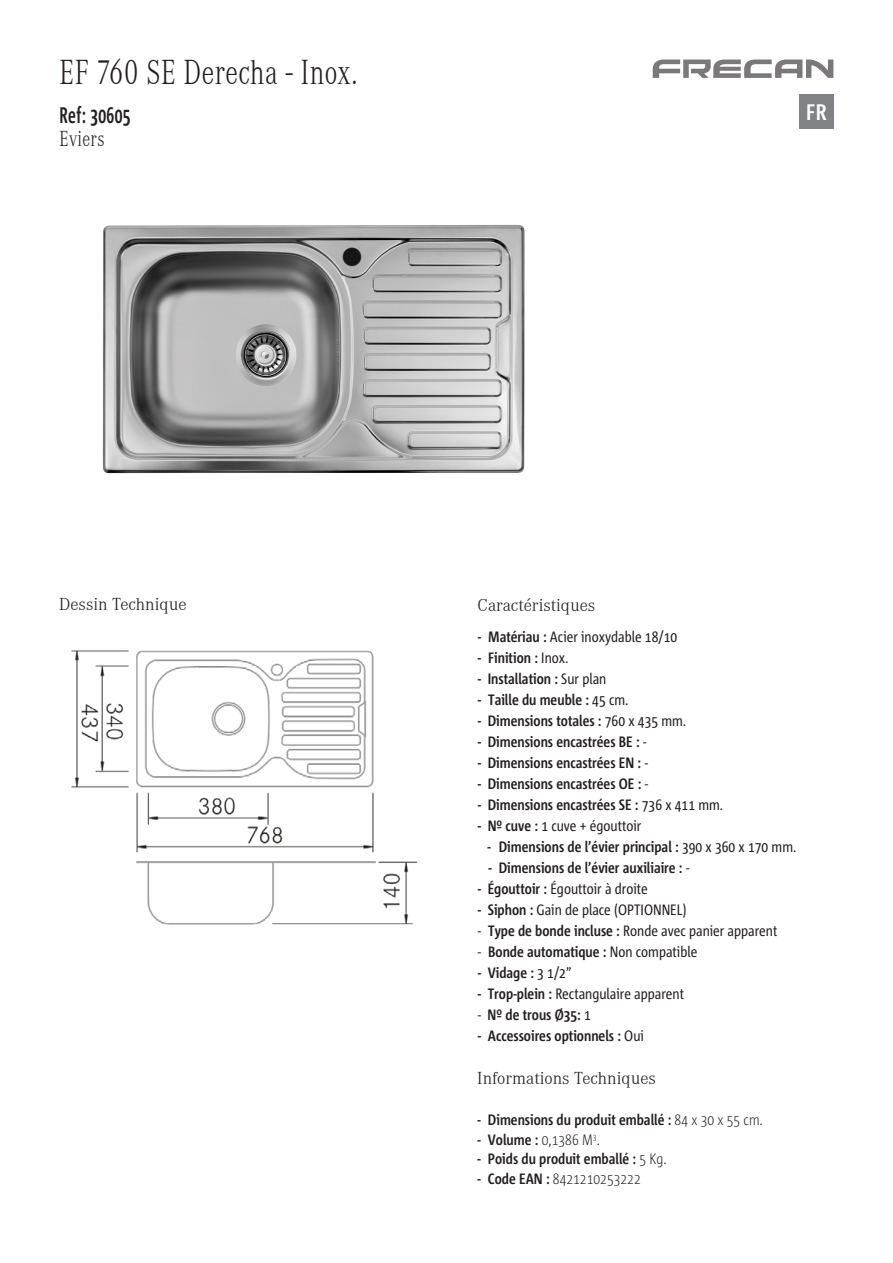
<style>
.page{position:relative;width:893px;height:1263px;background:#fff}
.page>*{position:absolute;margin:0;border:0;box-sizing:border-box;transform-origin:0 0}
.t1{font:300 36px "Corporate A";letter-spacing:.02em;color:#231f20;scale:.77 1}
.t2{font:700 22.5px "Corpid Cd";letter-spacing:.02em;color:#231f20;scale:.77 1}
.t3{font:300 22.5px "Corporate A";letter-spacing:.02em;color:#231f20;scale:.77 1}
.t4{font:700 22.5px "Corpid Cd";color:#fff}
.t5{font:300 18px "Corporate A";color:#231f20}
.t6{font:700 15px "Corpid Cd";color:#231f20}
.t7{font:15px "Corpid Cd";color:#231f20}
.t8{font:300 15px "Corpid Cd";color:#231f20}
.s1{font-weight:700}
.s2{font-weight:400}
.s3{font-weight:300}
</style>
<div class="page">
<div style="left:799px;top:94px;width:34px;height:34px;background:#808285"></div>
<svg style="left:653px;top:60px;width:180px;height:18px"></svg>
<img style="left:102px;top:224px;width:423px;height:250px">
<img style="left:71px;top:650px;width:347px;height:275px">
<h1 class="t1" style="left:60px;top:52px;width:389px">EF 760 SE Derecha - Inox.</h1>
<h2 class="t2" style="left:60px;top:103px;width:94px">Ref: 30605</h2>
<h2 class="t3" style="left:60px;top:126px;width:60px">Eviers</h2>
<h2 class="t4" style="left:806px;top:100px;width:22px">FR</h2>
<p class="t5" style="left:59px;top:594px;width:129px">Dessin Technique</p>
<p class="t5" style="left:478px;top:595px;width:119px">Caractéristiques</p>
<p class="t7" style="left:478px;top:629px;width:201px"><span class="s1">- Matériau :</span> Acier inoxydable 18/10</p>
<p class="t6" style="left:478px;top:650px;width:92px">- Finition : <span class="s2">Inox.</span></p>
<p class="t6" style="left:478px;top:671px;width:130px">- Installation : <span class="s2">Sur plan</span></p>
<p class="t6" style="left:478px;top:692px;width:152px">- Taille du meuble : <span class="s2">45 cm.</span></p>
<p class="t6" style="left:478px;top:713px;width:210px">- Dimensions totales : <span class="s2">760 x 435 mm.</span></p>
<p class="t6" style="left:478px;top:734px;width:170px">- Dimensions encastrées BE : <span class="s2">-</span></p>
<p class="t6" style="left:478px;top:755px;width:172px">- Dimensions encastrées EN : <span class="s2">-</span></p>
<p class="t6" style="left:478px;top:776px;width:172px">- Dimensions encastrées OE : <span class="s2">-</span></p>
<p class="t6" style="left:478px;top:797px;width:247px">- Dimensions encastrées SE : <span class="s2">736 x 411 mm.</span></p>
<p class="t7" style="left:478px;top:818px;width:165px"><span class="s1">- Nº cuve :</span> 1 cuve + égouttoir</p>
<p class="t6" style="left:487px;top:839px;width:311px">- Dimensions de l’évier principal : <span class="s2">390 x 360 x 170 mm.</span></p>
<p class="t6" style="left:488px;top:860px;width:203px">- Dimensions de l’évier auxiliaire : <span class="s2">-</span></p>
<p class="t7" style="left:478px;top:881px;width:172px"><span class="s1">- Égouttoir :</span> Égouttoir à droite</p>
<p class="t7" style="left:478px;top:902px;width:210px"><span class="s1">- Siphon :</span> Gain de place (OPTIONNEL)</p>
<p class="t7" style="left:478px;top:923px;width:301px">- <span class="s1">Type de bonde incluse :</span> Ronde avec panier apparent</p>
<p class="t6" style="left:478px;top:944px;width:221px"><span class="s2">-</span> Bonde automatique : <span class="s2">Non compatible</span></p>
<p class="t6" style="left:478px;top:965px;width:96px">- Vidage : <span class="s2">3 1/2”</span></p>
<p class="t7" style="left:478px;top:986px;width:208px"><span class="s1">- Trop-plein :</span> Rectangulaire apparent</p>
<p class="t6" style="left:478px;top:1007px;width:115px"><span class="s2">-</span> Nº de trous Ø35: <span class="s2">1</span></p>
<p class="t6" style="left:478px;top:1028px;width:168px">- Accessoires optionnels : <span class="s2">Oui</span></p>
<p class="t5" style="left:477px;top:1068px;width:180px">Informations Techniques</p>
<p class="t6" style="left:477px;top:1112px;width:287px">- Dimensions du produit emballé : <span class="s3">84 x 30 x 55 cm.</span></p>
<p class="t6" style="left:477px;top:1131px;width:124px">- Volume : <span class="s3">0,1386 M</span><sup>3</sup><span class="s3">.</span></p>
<p class="t6" style="left:477px;top:1151px;width:191px">- Poids du produit emballé : <span class="s3">5 Kg.</span></p>
<p class="t8" style="left:477px;top:1170px;width:165px"><span class="s1">- Code EAN :</span> 8421210253222</p>
</div>
